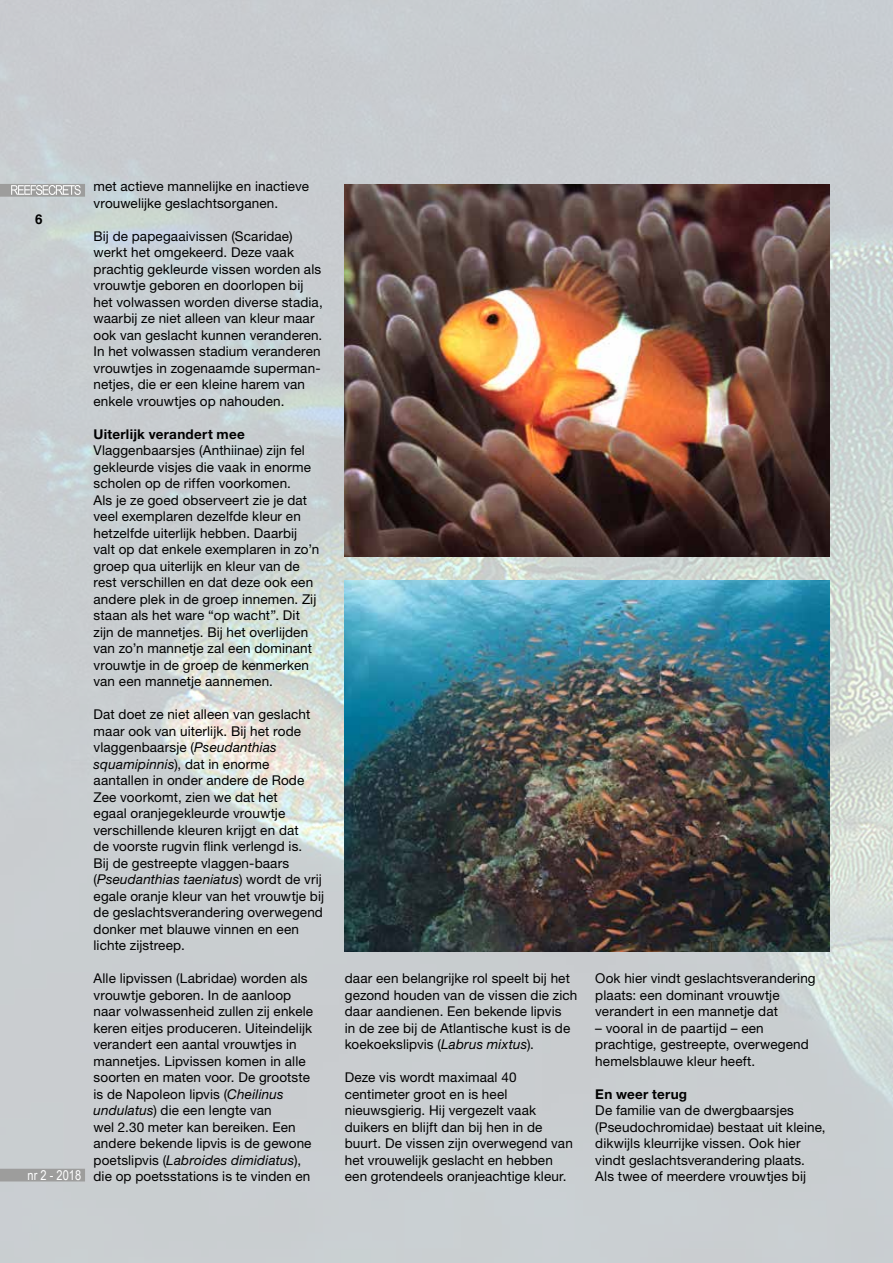
<style>
.page{position:relative;width:893px;height:1263px;background:#fff}
.page>*{position:absolute;margin:0;border:0;box-sizing:border-box;transform-origin:0 0}
.t1{font:13.5px/16.5px "Helvetica Neue LT Std";letter-spacing:.01em;color:#000}
.t2{font:700 13.5px "Helvetica Neue LT Std";letter-spacing:.02em;color:#000}
.t3{font:13.5px "Arial Narrow";color:#fff}
.t4{font:700 13.5px "Helvetica";color:#000}
.s1{font-style:italic}
</style>
<div class="page">
<img style="left:0;top:0;width:893px;height:1263px">
<div style="left:0;top:184px;width:85px;height:13px;background:#9d9d9c"></div>
<svg style="left:11px;top:185px;width:70px;height:10px"></svg>
<div style="left:0;top:1169px;width:85px;height:12px;background:#9d9d9c"></div>
<img style="left:344px;top:185px;width:485px;height:371px">
<img style="left:345px;top:580px;width:484px;height:372px">
<p class="t4" style="left:35px;top:211px;width:9px">6</p>
<p class="t3" style="left:28px;top:1165px;width:55px">nr 2 - 2018</p>
<p class="t1" style="left:94px;top:178px;width:217px">met actieve mannelijke en inactieve vrouwelijke geslachtsorganen.</p>
<p class="t1" style="left:94px;top:228px;width:231px">Bij de papegaaivissen (Scaridae) werkt het omgekeerd. Deze vaak prachtig gekleurde vissen worden als vrouwtje geboren en doorlopen bij het volwassen worden diverse stadia, waarbij ze niet alleen van kleur maar ook van geslacht kunnen veranderen.<br>In het volwassen stadium veranderen vrouwtjes in zogenaamde superman&shy;netjes, die er een kleine harem van enkele vrouwtjes op nahouden.</p>
<p class="t2" style="left:94px;top:426px;width:153px">Uiterlijk verandert mee</p>
<p class="t1" style="left:94px;top:442px;width:227px">Vlaggenbaarsjes (Anthiinae) zijn fel gekleurde visjes die vaak in enorme scholen op de riffen voorkomen.<br>Als je ze goed observeert zie je dat veel exemplaren dezelfde kleur en hetzelfde uiterlijk hebben. Daarbij valt op dat enkele exemplaren in zo’n groep qua uiterlijk en kleur van de rest verschillen en dat deze ook een andere plek in de groep innemen. Zij staan als het ware “op wacht”. Dit zijn de mannetjes. Bij het overlijden van zo’n mannetje zal een dominant vrouwtje in de groep de kenmerken van een mannetje aannemen.</p>
<p class="t1" style="left:94px;top:706px;width:232px">Dat doet ze niet alleen van geslacht maar ook van uiterlijk. Bij het rode vlaggenbaarsje (<span class="s1">Pseudanthias squamipinnis</span>), dat in enorme aantallen in onder andere de Rode Zee voorkomt, zien we dat het<br>egaal oranjegekleurde vrouwtje verschillende kleuren krijgt en dat<br>de voorste rugvin flink verlengd is.<br>Bij de gestreepte vlaggen-baars (<span class="s1">Pseudanthias taeniatus</span>) wordt de vrij egale oranje kleur van het vrouwtje bij de geslachtsverandering overwegend donker met blauwe vinnen en een lichte zijstreep.</p>
<p class="t1" style="left:94px;top:970px;width:221px">Alle lipvissen (Labridae) worden als vrouwtje geboren. In de aanloop naar volwassenheid zullen zij enkele keren eitjes produceren. Uiteindelijk verandert een aantal vrouwtjes in mannetjes. Lipvissen komen in alle soorten en maten voor. De grootste is de Napoleon lipvis (<span class="s1">Cheilinus undulatus</span>) die een lengte van<br>wel 2.30 meter kan bereiken. Een andere bekende lipvis is de gewone poetslipvis (<span class="s1">Labroides dimidiatus</span>), die op poetsstations is te vinden en</p>
<p class="t1" style="left:345px;top:970px;width:234px">daar een belangrijke rol speelt bij het gezond houden van de vissen die zich daar aandienen. Een bekende lipvis<br>in de zee bij de Atlantische kust is de koekoekslipvis (<span class="s1">Labrus mixtus</span>).</p>
<p class="t1" style="left:345px;top:1069px;width:230px">Deze vis wordt maximaal 40 centimeter groot en is heel nieuwsgierig. Hij vergezelt vaak duikers en blijft dan bij hen in de buurt. De vissen zijn overwegend van het vrouwelijk geslacht en hebben een grotendeels oranjeachtige kleur.</p>
<p class="t1" style="left:595px;top:970px;width:222px">Ook hier vindt geslachtsverandering plaats: een dominant vrouwtje verandert in een mannetje dat</p>
<p class="t1" style="left:595px;top:1020px;width:215px">– vooral in de paartijd – een prachtige, gestreepte, overwegend hemelsblauwe kleur heeft.</p>
<p class="t2" style="left:595px;top:1086px;width:93px">En weer terug</p>
<p class="t1" style="left:595px;top:1102px;width:232px">De familie van de dwergbaarsjes (Pseudochromidae) bestaat uit kleine, dikwijls kleurrijke vissen. Ook hier vindt geslachtsverandering plaats.<br>Als twee of meerdere vrouwtjes bij</p>
</div>
